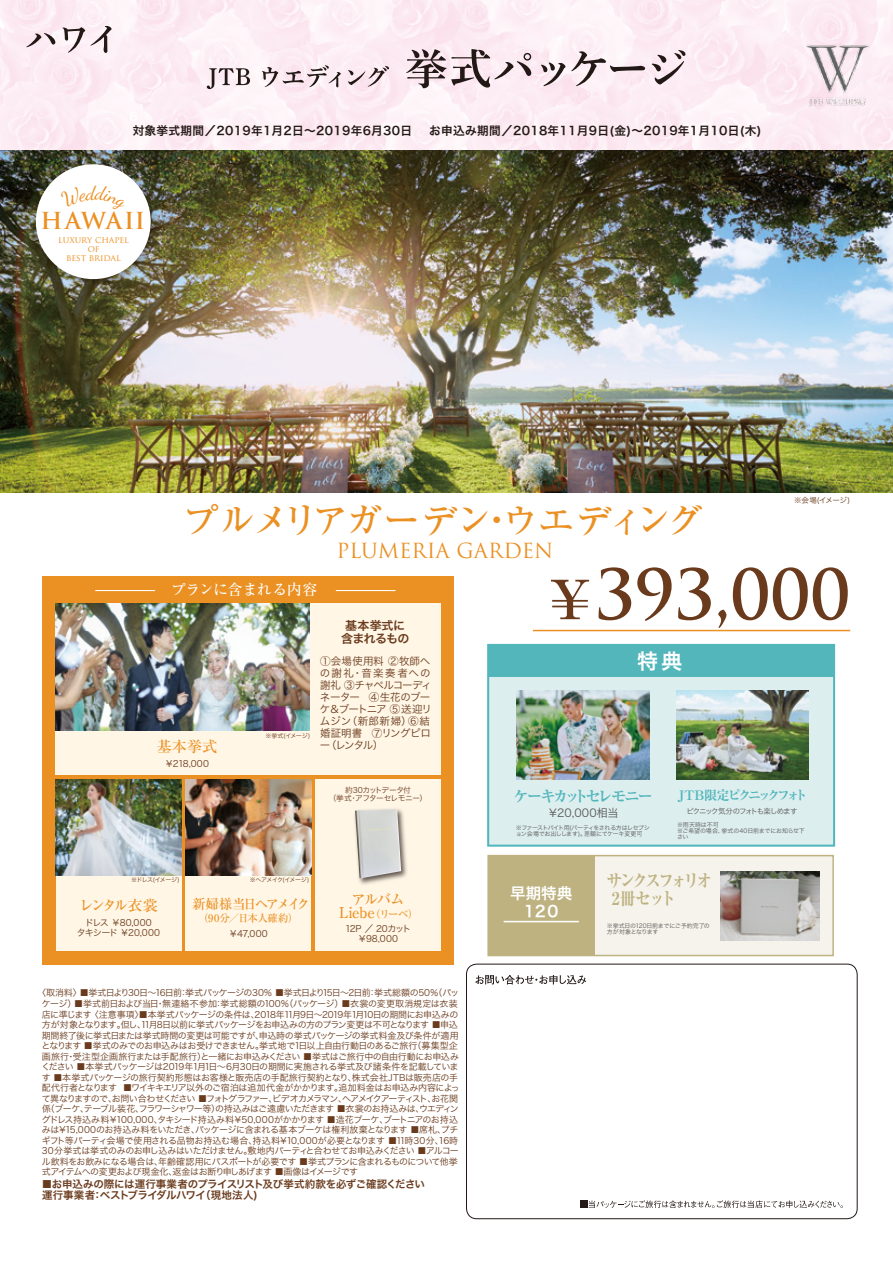
<style>
.page{position:relative;width:893px;height:1263px;background:#fff}
.page>*{position:absolute;margin:0;border:0;box-sizing:border-box;transform-origin:0 0}
.t1{font:700 67.5px "Trajan Pro";letter-spacing:-.01em;color:#6a3a1c}
.t2{font:500 37.5px "Ryumin Pro";letter-spacing:-.1em;color:#eb9022}
.t3{font:700 22.8px "Trajan Pro";letter-spacing:.02em;color:#eb9022}
.t4{font:21px "Hira Kaku Pro W6";color:#fff}
.t5{font:20.25px "Trajan Pro";color:#eb9022}
.t6{font:700 expanded 17.7px "Ryumin Pro";letter-spacing:-.18em;color:#beb281;scale:.9 1}
.t7{font:15.6px "Hira Kaku Pro W6";letter-spacing:-.01em;color:#fff}
.t8{font:700 expanded 15.45px "Ryumin Pro";letter-spacing:-.185em;color:#53b6bb}
.t9{font:500 15px/13.5px "Ryumin Pro";letter-spacing:-.04em;color:#eb9022;text-align:center}
.t10{font:500 15px "Ryumin Pro";letter-spacing:-.03em;color:#fff}
.t11{font:500 13.5px "Ryumin Pro";letter-spacing:-.165em;color:#eb9022}
.t12{font:700 expanded 13.05px "Ryumin Pro";letter-spacing:-.225em;color:#53b6bb}
.t13{font:12px/13.5px "Hira Kaku Pro W6";letter-spacing:-.045em;color:#6a3a1c;text-align:center}
.t14{font:11.7px "Hira Kaku Pro W6";letter-spacing:.025em;color:#221815}
.t15{font:11.1px "Hira Kaku Pro W3";letter-spacing:.015em;color:#595757}
.t16{font:10.5px/12px "Hira Kaku Pro W3";letter-spacing:-.02em;color:#6a3a1c}
.t17{font:10.5px/10.5px "Hira Kaku Pro W6";letter-spacing:-.03em;color:#6a3a1c}
.t18{font:500 10.5px "Ryumin Pro";letter-spacing:-.01em;color:#eb9022}
.t19{font:9px/10.5px "Hira Kaku Pro W3";letter-spacing:-.05em;color:#6a3a1c}
.t20{font:9px/9px "Trajan Pro";letter-spacing:-.025em;color:#eb9022;text-align:center}
.t21{font:9px/10.5px "Hira Kaku Pro W3";letter-spacing:-.015em;color:#6a3a1c;text-align:center}
.t22{font:7.65px/9px "Hira Kaku Pro W3";letter-spacing:-.055em;color:#6a3a1c;text-align:center}
.t23{font:7.5px "Hira Kaku Pro W3";letter-spacing:-.135em;color:#595757}
.t24{font:7.5px "Hira Kaku Pro W3";letter-spacing:-.06em;color:#6a3a1c}
.t25{font:6px/6px "Hira Kaku Pro W3";letter-spacing:-.07em;color:#595757}
.t26{font:6px/6px "Hira Kaku Pro W3";letter-spacing:-.025em;color:#595757}
.t27{font:6px "Hira Kaku Pro W3";letter-spacing:-.085em;color:#6a3a1c}
.t28{font:6px/6px "Hira Kaku Pro W3";letter-spacing:-.045em;color:#595757}
.s1{font-family:"Ryumin Pro";font-size:54px}
.s2{font-size:10.5px}
</style>
<div class="page">
<img style="left:0;top:150px;width:893px;height:342px">
<img style="left:30px;top:158px;width:133px;height:133px">
<div style="left:36px;top:164px;width:115px;height:115px;background:#fff;border-radius:50%"></div>
<hr style="left:533px;top:630px;width:317px;height:1px;background:#eb9022">
<div style="left:42px;top:576px;width:412px;height:389px;background:#eb9022"></div>
<div style="left:56px;top:604px;width:385px;height:171px;background:#fff6e6"></div>
<div style="left:56px;top:779px;width:125px;height:172px;background:#fff6e6"></div>
<div style="left:186px;top:779px;width:125px;height:172px;background:#fff6e6"></div>
<img style="left:56px;top:779px;width:125px;height:96px">
<img style="left:186px;top:779px;width:125px;height:96px">
<img style="left:56px;top:604px;width:254px;height:127px">
<hr style="left:95px;top:590px;width:60px;height:1px;background:#fff">
<hr style="left:336px;top:590px;width:60px;height:1px;background:#fff">
<div style="left:315px;top:779px;width:126px;height:172px;background:#fff6e6"></div>
<img style="left:354px;top:808px;width:53px;height:77px">
<img style="left:355px;top:809px;width:46px;height:69px">
<div style="left:488px;top:645px;width:346px;height:201px;background:#ddeeef"></div>
<div style="left:488px;top:645px;width:346px;height:31px;background:#53b6bb"></div>
<div style="left:487px;top:644px;width:348px;height:203px;border:2px solid #53b6bb"></div>
<img style="left:517px;top:690px;width:132px;height:89px">
<img style="left:676px;top:691px;width:133px;height:88px">
<div style="left:466px;top:964px;width:391px;height:255px;border:1px solid #221815;border-radius:10px"></div>
<svg style="left:475px;top:975px;width:111px;height:9px"></svg>
<div style="left:580px;top:1201px;width:7px;height:7px;background:#221815"></div>
<svg style="left:589px;top:1200px;width:254px;height:8px"></svg>
<div style="left:594px;top:856px;width:238px;height:99px;background:#f5f3eb"></div>
<div style="left:487px;top:855px;width:347px;height:101px;border:2px solid #beb281"></div>
<div style="left:488px;top:856px;width:106px;height:99px;background:#beb281"></div>
<hr style="left:504px;top:921px;width:74px;height:1px;background:#fff">
<img style="left:721px;top:871px;width:98px;height:69px">
<img style="left:0;top:0;width:893px;height:150px">
<svg style="left:207px;top:68px;width:43px;height:21px"></svg>
<svg style="left:262px;top:65px;width:79px;height:22px"></svg>
<svg style="left:348px;top:66px;width:41px;height:21px"></svg>
<svg style="left:406px;top:49px;width:125px;height:39px;background:#c9b9be"></svg>
<svg style="left:541px;top:62px;width:24px;height:24px"></svg>
<svg style="left:571px;top:51px;width:74px;height:35px"></svg>
<svg style="left:652px;top:50px;width:33px;height:34px"></svg>
<svg style="left:26px;top:33px;width:29px;height:14px"></svg>
<svg style="left:63px;top:26px;width:49px;height:27px"></svg>
<img style="left:800px;top:37px;width:74px;height:75px">
<p class="t14" style="left:133px;top:120px;width:281px">対象挙式期間／2019年1月2日～2019年6月30日</p>
<p class="t14" style="left:429px;top:120px;width:334px">お申込み期間／2018年11月9日(金)～2019年1月10日(木)</p>
<h3 class="t3" style="left:41px;top:206px;width:106px">HAWAII</h3>
<p class="t20" style="left:58px;top:235px;width:72px">luxury chapel of<br>best bridal</p>
<h2 class="t2" style="left:182px;top:491px;width:524px">プルメリアガーデン・ウエディング</h2>
<h3 class="t5" style="left:337px;top:538px;width:218px">PLUMERIA GARDEN</h3>
<p class="t24" style="left:794px;top:494px;width:58px">※会場(イメージ)</p>
<h3 class="t10" style="left:171px;top:578px;width:148px">プランに含まれる内容</h3>
<h3 class="t13" style="left:341px;top:618px;width:70px">基本挙式に含まれるもの</h3>
<h3 class="t9" style="left:157px;top:738px;width:62px">基本挙式</h3>
<p class="t19" style="left:165px;top:757px;width:46px">￥218,000</p>
<p class="t27" style="left:265px;top:731px;width:46px">※挙式(イメージ)</p>
<p class="t16" style="left:320px;top:655px;width:114px">①会場使用料 ②牧師への謝礼・音楽奏者への謝礼 ③チャペルコーディネーター ④生花のブーケ＆ブートニア ⑤送迎リムジン（新郎新婦）⑥結婚証明書 ⑦リングピロー（レンタル）</p>
<h1 class="t1" style="left:543px;top:553px;width:309px"><span class="s1">￥</span>393,000</h1>
<h3 class="t4" style="left:637px;top:642px;width:46px">特典</h3>
<p class="t22" style="left:329px;top:784px;width:100px">約30カットデータ付<br>（挙式・アフターセレモニー）</p>
<p class="t27" style="left:131px;top:875px;width:50px">※ドレス(イメージ)</p>
<p class="t27" style="left:250px;top:875px;width:61px">※ヘアメイク(イメージ)</p>
<h3 class="t9" style="left:79px;top:897px;width:80px">レンタル衣裳</h3>
<p class="t19" style="left:77px;top:916px;width:85px;text-align:center">ドレス ￥80,000<br>タキシード ￥20,000</p>
<h3 class="t11" style="left:193px;top:893px;width:119px">新婦様当日ヘアメイク</h3>
<p class="t18" style="left:198px;top:910px;width:102px">（90分／日本人確約）</p>
<p class="t19" style="left:229px;top:928px;width:41px">￥47,000</p>
<h3 class="t9" style="left:339px;top:891px;width:81px">アルバム<br>Liebe<span class="s2">（リーベ）</span></h3>
<p class="t21" style="left:345px;top:922px;width:67px">12P ／ 20カット￥98,000</p>
<p class="t19" style="left:41px;top:987px;width:420px;text-indent:-4px">〈取消料〉■挙式日より30日～16日前：挙式パッケージの30％ ■挙式日より15日～2日前：挙式総額の50％（パッケージ）■挙式前日および当日・無連絡不参加：挙式総額の100％（パッケージ）■衣裳の変更取消規定は衣装店に準じます 〈注意事項〉■本挙式パッケージの条件は、2018年11月9日～2019年1月10日の期間にお申込みの方が対象となります。但し、11月8日以前に挙式パッケージをお申込みの方のプラン変更は不可となります ■申込期間終了後に挙式日または挙式時間の変更は可能ですが、申込時の挙式パッケージの挙式料金及び条件が適用となります ■挙式のみでのお申込みはお受けできません。挙式地で1日以上自由行動日のあるご旅行（募集型企画旅行・受注型企画旅行または手配旅行）と一緒にお申込みください ■挙式はご旅行中の自由行動にお申込みください ■本挙式パッケージは2019年1月1日～6月30日の期間に実施される挙式及び諸条件を記載しています ■本挙式パッケージの旅行契約形態はお客様と販売店の手配旅行契約となり、株式会社JTBは販売店の手配代行者となります ■ワイキキエリア以外のご宿泊は追加代金がかかります。追加料金はお申込み内容によって異なりますので、お問い合わせください ■フォトグラファー、ビデオカメラマン、ヘアメイクアーティスト、お花関係（ブーケ、テーブル装花、フラワーシャワー等）の持込みはご遠慮いただきます ■衣裳のお持込みは、ウエディングドレス持込み料￥100,000、タキシード持込み料￥50,000がかかります ■造花ブーケ、ブートニアのお持込みは¥15,000のお持込み料をいただき、パッケージに含まれる基本ブーケは権利放棄となります ■席札、プチギフト等パーティ会場で使用される品物お持込む場合、持込料¥10,000が必要となります ■11時30分、16時30分挙式は挙式のみのお申し込みはいただけません。敷地内パーティと合わせてお申込みください ■アルコール飲料をお飲みになる場合は、年齢確認用にパスポートが必要です ■挙式プランに含まれるものについて他挙式アイテムへの変更および現金化、返金はお断り申しあげます ■画像はイメージです</p>
<p class="t17" style="left:42px;top:1179px;width:385px">■お申込みの際には運行事業者のプライスリスト及び挙式約款を必ずご確認ください運行事業者：ベストブライダルハワイ（現地法人)</p>
<h3 class="t12" style="left:678px;top:785px;width:131px">JTB 限定ピクニックフォト</h3>
<p class="t23" style="left:687px;top:804px;width:112px">ピクニック気分のフォトも楽しめます</p>
<p class="t26" style="left:677px;top:822px;width:129px">※雨天時は不可<br>※ご希望の場合、挙式の40日前までにお知らせ下さい</p>
<h3 class="t6" style="left:606px;top:866px;width:119px">サンクスフォリオ</h3>
<h3 class="t8" style="left:513px;top:784px;width:141px">ケーキカットセレモニー</h3>
<p class="t25" style="left:516px;top:824px;width:136px">※ファーストバイト用(パーティをされる方はレセプション会場でお出しします)。差額にてケーキ変更可</p>
<p class="t15" style="left:547px;top:803px;width:73px">￥20,000相当</p>
<h3 class="t7" style="left:510px;top:879px;width:64px">早期特典</h3>
<h3 class="t6" style="left:612px;top:884px;width:73px">2冊セット</h3>
<h3 class="t7" style="left:522px;top:897px;width:40px">１２０</h3>
<p class="t28" style="left:607px;top:922px;width:104px">※挙式日の120日前までにご予約完了の方が対象となります</p>
</div>
